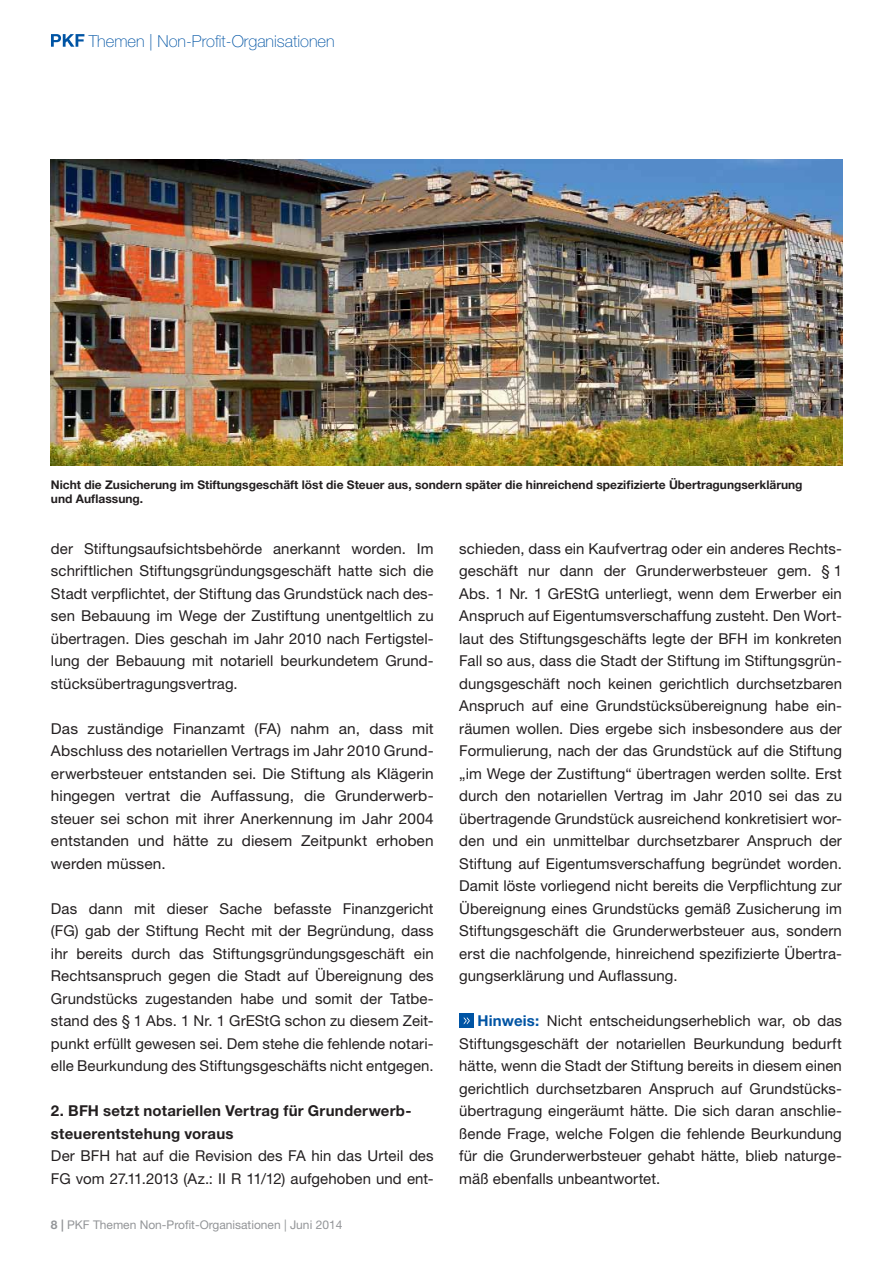
<style>
.page{position:relative;width:893px;height:1263px;background:#fff}
.page>*{position:absolute;margin:0;border:0;box-sizing:border-box;transform-origin:0 0}
.t1{font:100 16.5px "Helvetica Neue LT";color:#0054a4}
.t2{font:15px/22.5px "Helvetica Neue LT";letter-spacing:.005em;color:#231f20;text-align:justify}
.t3{font:700 15px/22.5px "Helvetica Neue LT";letter-spacing:.015em;color:#231f20}
.t4{font:700 12px/14.4px "Helvetica Neue LT";color:#231f20}
.t5{font:12px "Helvetica Neue LT";color:#939598}
.s1{font-weight:700}
.s2{font-weight:700;color:#0054a4}
</style>
<div class="page">
<div style="left:459px;top:1013px;width:15px;height:15px;background:#0054a4"></div>
<svg style="left:464px;top:1017px;width:6px;height:7px"></svg>
<img style="left:51px;top:160px;width:791px;height:306px">
<svg style="left:51px;top:34px;width:33px;height:13px"></svg>
<p class="t1" style="left:89px;top:35px;width:247px">Themen | Non-Profit-Organisationen</p>
<p class="t4" style="left:51px;top:479px;width:753px">Nicht die Zusicherung im Stiftungsgeschäft löst die Steuer aus, sondern später die hinreichend spezifizierte Übertragungserklärung und Auflassung.</p>
<p class="t2" style="left:51px;top:539px;width:384px">der Stiftungsaufsichtsbehörde anerkannt worden. Im schriftlichen Stiftungsgründungsgeschäft hatte sich die Stadt verpflichtet, der Stiftung das Grundstück nach des&shy;sen Bebauung im Wege der Zustiftung unentgeltlich zu übertragen. Dies geschah im Jahr 2010 nach Fertigstel&shy;lung der Bebauung mit notariell beurkundetem Grund&shy;stücksübertragungsvertrag.</p>
<p class="t2" style="left:51px;top:719px;width:384px">Das zuständige Finanzamt (FA) nahm an, dass mit Abschluss des notariellen Vertrags im Jahr 2010 Grund&shy;erwerbsteuer entstanden sei. Die Stiftung als Klägerin hingegen vertrat die Auffassung, die Grunderwerb&shy;steuer sei schon mit ihrer Anerkennung im Jahr 2004 entstanden und hätte zu diesem Zeitpunkt erhoben werden müssen.</p>
<p class="t2" style="left:51px;top:899px;width:384px">Das dann mit dieser Sache befasste Finanzgericht (FG) gab der Stiftung Recht mit der Begründung, dass ihr bereits durch das Stiftungsgründungsgeschäft ein Rechtsanspruch gegen die Stadt auf Übereignung des Grundstücks zugestanden habe und somit der Tatbe&shy;stand des § 1 Abs. 1 Nr. 1 GrEStG schon zu diesem Zeit&shy;punkt erfüllt gewesen sei. Dem stehe die fehlende notari&shy;elle Beurkundung des Stiftungsgeschäfts nicht entgegen.</p>
<p class="t3" style="left:51px;top:1102px;width:362px">2. BFH setzt notariellen Vertrag für Grunderwerb&shy;steuerentstehung voraus</p>
<p class="t2" style="left:51px;top:1147px;width:384px">Der BFH hat auf die Revision des FA hin das Urteil des<br>FG vom 27.11.2013 (Az.: II R 11/12) aufgehoben und ent-</p>
<p class="t5" style="left:51px;top:1220px;width:293px"><span class="s1">8 |</span> PKF Themen Non-Profit-Organisationen | Juni 2014</p>
<p class="t2" style="left:459px;top:539px;width:384px">schieden, dass ein Kaufvertrag oder ein anderes Rechts&shy;geschäft nur dann der Grunderwerbsteuer gem. § 1<br>Abs. 1 Nr. 1 GrEStG unterliegt, wenn dem Erwerber ein Anspruch auf Eigentumsverschaffung zusteht. Den Wort&shy;laut des Stiftungsgeschäfts legte der BFH im konkreten Fall so aus, dass die Stadt der Stiftung im Stiftungsgrün&shy;dungsgeschäft noch keinen gerichtlich durchsetzbaren Anspruch auf eine Grundstücksübereignung habe ein&shy;räumen wollen. Dies ergebe sich insbesondere aus der Formulierung, nach der das Grundstück auf die Stiftung „im Wege der Zustiftung“ übertragen werden sollte. Erst durch den notariellen Vertrag im Jahr 2010 sei das zu übertragende Grundstück ausreichend konkretisiert wor&shy;den und ein unmittelbar durchsetzbarer Anspruch der Stiftung auf Eigentumsverschaffung begründet worden.<br>Damit löste vorliegend nicht bereits die Verpflichtung zur Übereignung eines Grundstücks gemäß Zusicherung im Stiftungsgeschäft die Grunderwerbsteuer aus, sondern erst die nachfolgende, hinreichend spezifizierte Übertra&shy;gungserklärung und Auflassung.</p>
<p class="t2" style="left:459px;top:1012px;width:384px;text-indent:18px"><span class="s2">Hinweis:</span> Nicht entscheidungserheblich war, ob das Stiftungsgeschäft der notariellen Beurkundung bedurft hätte, wenn die Stadt der Stiftung bereits in diesem einen gerichtlich durchsetzbaren Anspruch auf Grundstücks&shy;übertragung eingeräumt hätte. Die sich daran anschlie&shy;ßende Frage, welche Folgen die fehlende Beurkundung für die Grunderwerbsteuer gehabt hätte, blieb naturge&shy;mäß ebenfalls unbeantwortet.</p>
</div>
